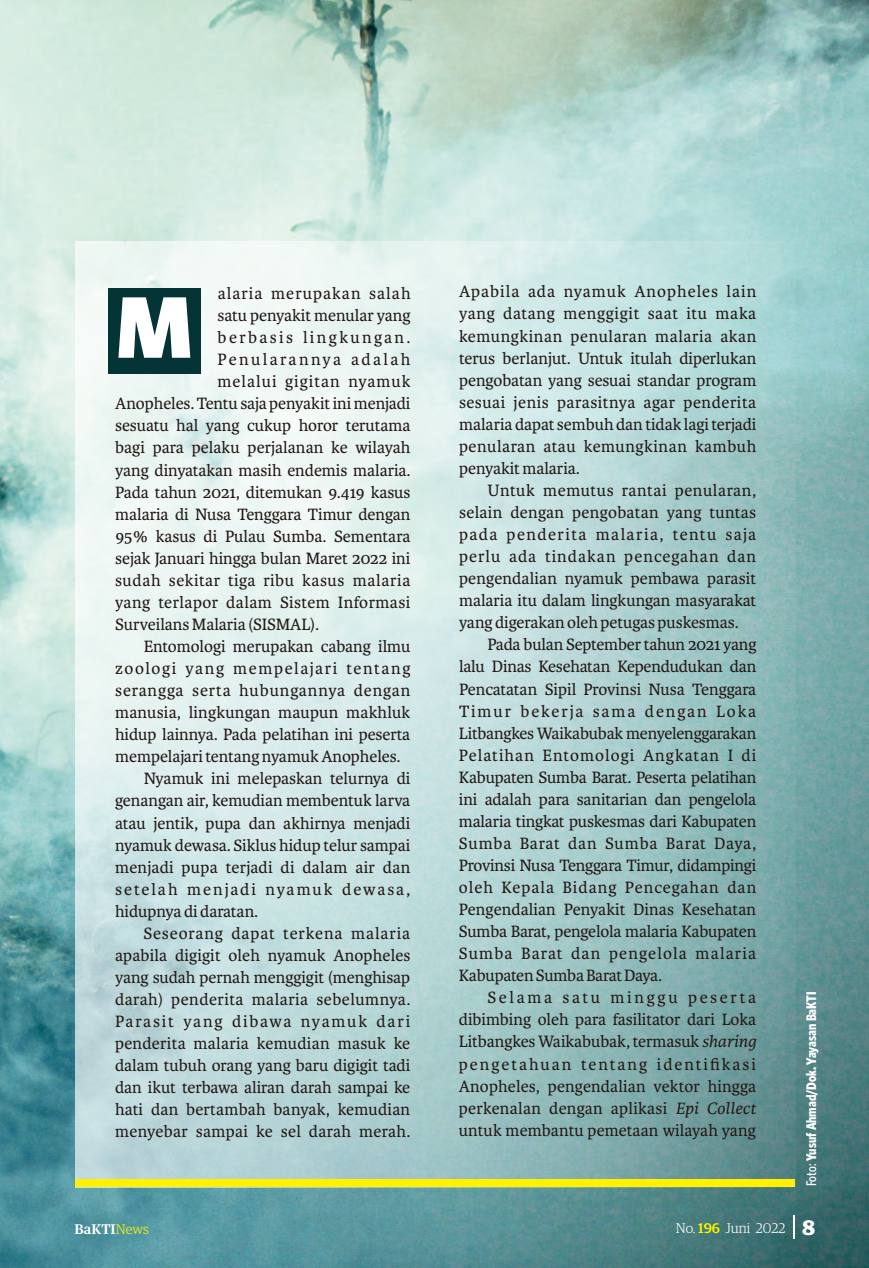
<style>
.page{position:relative;width:869px;height:1268px;background:#fff}
.page>*{position:absolute;margin:0;border:0;box-sizing:border-box;transform-origin:0 0}
.t1{font:900 87.5px "Whitney";color:#fff}
.t2{font:700 21px "Guardian Egyp";color:#fff}
.t3{font:17.5px/22.1px "Karmina";letter-spacing:-.005em;color:#231916;text-align:justify}
.t4{font:17.5px "Karmina";letter-spacing:.025em;color:#231916}
.t5{font:17.5px "Karmina";letter-spacing:.015em;color:#231916}
.t6{font:17.5px "Karmina";letter-spacing:.055em;color:#231916}
.t7{font:17.5px "Karmina";letter-spacing:.02em;color:#231916}
.t8{font:17.5px "Karmina";letter-spacing:.045em;color:#231916}
.t9{font:17.5px "Karmina";letter-spacing:.085em;color:#231916}
.t10{font:17.5px "Karmina";letter-spacing:.05em;color:#231916}
.t11{font:17.5px "Karmina";letter-spacing:.11em;color:#231916}
.t12{font:17.5px "Karmina";letter-spacing:.1em;color:#231916}
.t13{font:17.5px "Karmina";letter-spacing:.13em;color:#231916}
.t14{font:17.5px "Karmina";letter-spacing:.135em;color:#231916}
.t15{font:700 14px "Whitney Condensed";color:#fff}
.t16{font:300 14px "Guardian Egyp";color:#fff}
.t17{font:600 14px "Publico Text";color:#fff}
.t18{font:500 14px "Guardian Egyp";color:#fff100}
.s1{font-style:italic}
.s2{font-family:"Guardian Egyp";font-weight:300;color:#fff100}
.s3{font-weight:500}
</style>
<div class="page">
<img style="left:0;top:0;width:868px;height:1267px">
<img style="left:75px;top:242px;width:719px;height:945px">
<svg style="left:793px;top:1215px;width:1px;height:23px"></svg>
<div style="left:108px;top:288px;width:92px;height:86px;background:#043435"></div>
<div style="left:75px;top:1179px;width:718px;height:8px;background:#fff100"></div>
<h1 class="t1" style="left:115px;top:288px;width:79px">M</h1>
<p class="t3" style="left:459px;top:282px;width:299px">Apabila ada nyamuk Anopheles lain yang datang menggigit saat itu maka kemungkinan penularan malaria akan terus berlanjut. Untuk itulah diperlukan pengobatan yang sesuai standar program sesuai jenis parasitnya agar penderita malaria dapat sembuh dan tidak lagi terjadi penularan atau kemungkinan kambuh penyakit malaria.</p>
<p class="t3" style="left:459px;top:480px;width:299px;text-indent:29px">Untuk memutus rantai penularan, selain dengan pengobatan yang tuntas pada penderita malaria, tentu saja perlu ada tindakan pencegahan dan pengendalian nyamuk pembawa parasit malaria itu dalam lingkungan masyarakat yang digerakan oleh petugas puskesmas.</p>
<p class="t3" style="left:458px;top:635px;width:299px;text-indent:29px">Pada bulan September tahun 2021 yang lalu Dinas Kesehatan Kependudukan dan Pencatatan Sipil Provinsi Nusa Tenggara Timur bekerja sama dengan Loka Litbangkes Waikabubak menyelenggarakan Pelatihan Entomologi Angkatan I di Kabupaten Sumba Barat. Peserta pelatihan ini adalah para sanitarian dan pengelola malaria tingkat puskesmas dari Kabupaten Sumba Barat dan Sumba Barat Daya, Provinsi Nusa Tenggara Timur, didampingi oleh Kepala Bidang Pencegahan dan Pengendalian Penyakit Dinas Kesehatan Sumba Barat, pengelola malaria Kabupaten Sumba Barat dan pengelola malaria Kabupaten Sumba Barat Daya.</p>
<p class="t3" style="left:458px;top:988px;width:299px;text-indent:29px">Selama satu minggu peserta dibimbing oleh para fasilitator dari Loka Litbangkes Waikabubak, termasuk <span class="s1">sharing </span>pengetahuan tentang identifikasi Anopheles, pengendalian vektor hingga perkenalan dengan aplikasi <span class="s1">Epi Collect </span>untuk membantu pemetaan wilayah yang</p>
<p class="t6" style="left:217px;top:287px;width:194px">alaria merupakan salah</p>
<p class="t3" style="left:217px;top:306px;width:194px">satu penyakit menular yang</p>
<p class="t13" style="left:217px;top:331px;width:194px">berbasis lingkungan.</p>
<p class="t14" style="left:217px;top:353px;width:194px">Penularannya adalah</p>
<p class="t6" style="left:217px;top:375px;width:194px">melalui gigitan nyamuk</p>
<p class="t3" style="left:115px;top:394px;width:297px">Anopheles. Tentu saja penyakit ini menjadi</p>
<p class="t3" style="left:115px;top:416px;width:297px">sesuatu hal yang cukup horor terutama</p>
<p class="t3" style="left:115px;top:438px;width:296px">bagi para pelaku perjalanan ke wilayah</p>
<p class="t3" style="left:115px;top:460px;width:297px">yang dinyatakan masih endemis malaria.</p>
<p class="t3" style="left:115px;top:482px;width:297px">Pada tahun 2021, ditemukan 9.419 kasus</p>
<p class="t3" style="left:115px;top:504px;width:297px">malaria di Nusa Tenggara Timur dengan</p>
<p class="t3" style="left:115px;top:526px;width:297px">95% kasus di Pulau Sumba. Sementara</p>
<p class="t3" style="left:115px;top:548px;width:297px">sejak Januari hingga bulan Maret 2022 ini</p>
<p class="t4" style="left:115px;top:573px;width:297px">sudah sekitar tiga ribu kasus malaria</p>
<p class="t7" style="left:115px;top:595px;width:297px">yang terlapor dalam Sistem Informasi</p>
<p class="t3" style="left:115px;top:614px;width:205px">Surveilans Malaria (SISMAL).</p>
<p class="t3" style="left:144px;top:636px;width:268px">Entomologi merupakan cabang ilmu</p>
<p class="t9" style="left:115px;top:662px;width:297px">zoologi yang mempelajari tentang</p>
<p class="t8" style="left:115px;top:684px;width:297px">serangga serta hubungannya dengan</p>
<p class="t3" style="left:115px;top:703px;width:297px">manusia, lingkungan maupun makhluk</p>
<p class="t3" style="left:115px;top:725px;width:297px">hidup lainnya. Pada pelatihan ini peserta</p>
<p class="t3" style="left:115px;top:747px;width:287px">mempelajari tentang nyamuk Anopheles.</p>
<p class="t3" style="left:144px;top:769px;width:268px">Nyamuk ini melepaskan telurnya di</p>
<p class="t3" style="left:115px;top:791px;width:297px">genangan air, kemudian membentuk larva</p>
<p class="t3" style="left:115px;top:813px;width:297px">atau jentik, pupa dan akhirnya menjadi</p>
<p class="t3" style="left:115px;top:835px;width:297px">nyamuk dewasa. Siklus hidup telur sampai</p>
<p class="t5" style="left:115px;top:860px;width:297px">menjadi pupa terjadi di dalam air dan</p>
<p class="t11" style="left:115px;top:882px;width:297px">setelah menjadi nyamuk dewasa,</p>
<p class="t3" style="left:115px;top:901px;width:145px">hidupnya di daratan.</p>
<p class="t10" style="left:143px;top:926px;width:268px">Seseorang dapat terkena malaria</p>
<p class="t3" style="left:115px;top:945px;width:297px">apabila digigit oleh nyamuk Anopheles</p>
<p class="t3" style="left:115px;top:967px;width:297px">yang sudah pernah menggigit (menghisap</p>
<p class="t4" style="left:115px;top:992px;width:297px">darah) penderita malaria sebelumnya.</p>
<p class="t12" style="left:115px;top:1014px;width:297px">Parasit yang dibawa nyamuk dari</p>
<p class="t3" style="left:115px;top:1033px;width:297px">penderita malaria kemudian masuk ke</p>
<p class="t3" style="left:115px;top:1055px;width:297px">dalam tubuh orang yang baru digigit tadi</p>
<p class="t3" style="left:115px;top:1077px;width:297px">dan ikut terbawa aliran darah sampai ke</p>
<p class="t3" style="left:115px;top:1099px;width:297px">hati dan bertambah banyak, kemudian</p>
<p class="t5" style="left:115px;top:1125px;width:297px">menyebar sampai ke sel darah merah.</p>
<p class="t17" style="left:74px;top:1222px;width:76px">BaKTI<span class="s2">News</span></p>
<p class="t16" style="left:675px;top:1222px;width:111px">No. Juni 2022</p>
<p class="t18" style="left:697px;top:1222px;width:23px">196</p>
<p class="t15" style="left:805px;top:1186px;width:196px;rotate:-90deg"><span class="s3">Foto:</span> Yusuf Ahmad/Dok. Yayasan BaKTI</p>
<p class="t2" style="left:801px;top:1218px;width:15px">8</p>
</div>
